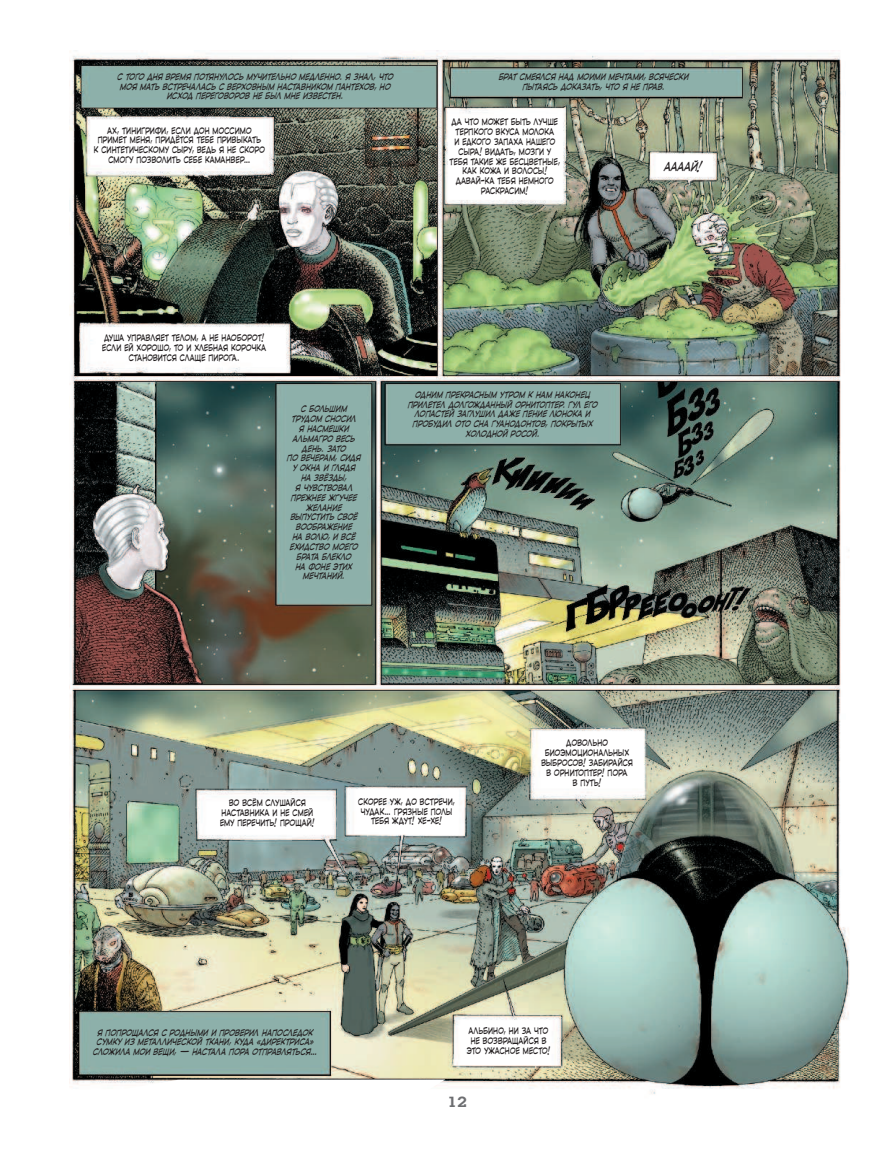
<style>
.page{position:relative;width:893px;height:1149px;background:#fff}
.page>*{position:absolute;margin:0;border:0;box-sizing:border-box;transform-origin:0 0}
.t1{font:600 14.4px "Lubalin Graph";color:#6d6e71;scale:1.2 1}
.t2{font:italic 11.4px "v C Ccomicrazy Doubled";color:#231f20;scale:.75 1}
.t3{font:italic 8.55px/9.8px "v C Ccomicrazy Doubled";color:#231f20;text-align:center;scale:.75 1}
.t4{font:8.55px/9.8px "v C Ccomicrazy Doubled";letter-spacing:.015em;color:#231f20;text-align:center;scale:.75 1}
</style>
<div class="page">
<img style="left:69px;top:50px;width:780px;height:1044px">
<p class="t3" style="left:117px;top:72px;width:373px">Стого днявремяпотянулосьмучительно медленно.Язнал,что мояматьвстречаласьсверховным наставником пантехов,но исход переговоровнебылмнеизвестен.</p>
<p class="t4" style="left:94px;top:125px;width:230px">Ах, Тинигрифи, если дон Моссимо примет меня, придётся тебе привыкать<br>к синтетическому сыру, ведь я не скоро смогу позволить себе каманвер…</p>
<p class="t3" style="left:498px;top:72px;width:258px">Братсмеялсянад моимимечтами,всячески пытаясьдоказать,что янеправ.</p>
<p class="t4" style="left:450px;top:117px;width:149px">Да что может быть лучше терпкого вкуса молока<br>и едкого запаха нашего сыра! Видать, мозги у тебя такие же бесцветные, как кожа и волосы!<br>Давай-ка тебя немного раскрасим!</p>
<h2 class="t2" style="left:664px;top:159px;width:56px">Аааай!</h2>
<p class="t4" style="left:102px;top:333px;width:220px">Душа управляет телом, а не наоборот!<br>Если ей хорошо, то и хлебная корочка становится слаще пирога.</p>
<p class="t3" style="left:287px;top:404px;width:104px">Сбольшим трудом сносил янасмешки<br>Альмагро весь день.Зато<br>по вечерам,сидя уокнаиглядя назвёзды, ячувствовал прежнеежгучее желание выпуститьсвоё воображение наволю,ивсё ехидство моего братаблекло нафонеэтих мечтаний.</p>
<p class="t3" style="left:407px;top:389px;width:258px">Одним прекрасным утром кнам наконец прилетелдолгожданныйорнитоптер.Гулего лопастейзаглушилдажепениелюнокаи пробудилото снагуанодонтов,покрытых холоднойросой.</p>
<p class="t4" style="left:541px;top:738px;width:124px">Довольно биоэмоциональных выбросов! Забирайся в орнитоптер! Пора<br>в путь!</p>
<p class="t4" style="left:220px;top:798px;width:128px">Во всём слушайся наставника и не смей ему перечить! Прощай!</p>
<p class="t4" style="left:358px;top:796px;width:130px">Скорее уж, до встречи, чудак… Грязные полы тебя ждут! Хе-хе!</p>
<p class="t3" style="left:93px;top:1027px;width:305px">Япопрощалсясроднымиипроверилнапоследок сумкуизметаллическойткани,куда«директриса» сложиламоивещи,– насталапораотправляться…</p>
<p class="t4" style="left:467px;top:1025px;width:113px">Альбино, ни за что не возвращайся в это ужасное место!</p>
<h1 class="t1" style="left:447px;top:1093px;width:18px">12</h1>
</div>
